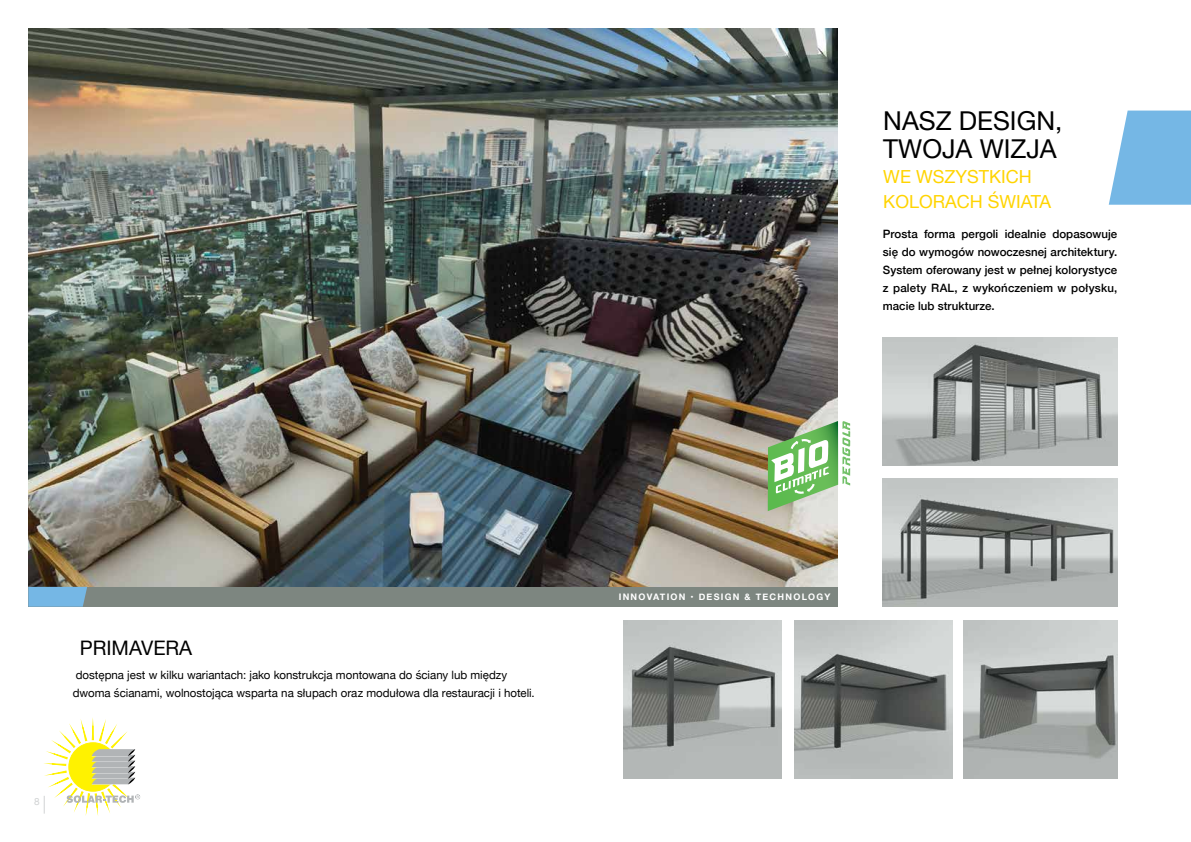
<style>
.page{position:relative;width:1191px;height:842px;background:#fff}
.page>*{position:absolute;margin:0;border:0;box-sizing:border-box;transform-origin:0 0}
.t1{font:26px/28px "Helvetica Neue";color:#000}
.t2{font:20px "Helvetica Neue";color:#000}
.t3{font:18px/25px "Helvetica Neue";color:#ffd400}
.t4{font:500 11.5px/18px "Helvetica Neue";letter-spacing:.01em;color:#000;text-align:justify}
.t5{font:11.5px/18px "Helvetica Neue";color:#000}
.t6{font:10px "Helvetica Neue";color:#d1d3d4}
.t7{font:700 9px "Helvetica Neue";letter-spacing:.14em;color:#fff}
</style>
<div class="page">
<img style="left:28px;top:28px;width:809px;height:559px">
<div style="left:28px;top:587px;width:809px;height:20px;background:#7d8680"></div>
<svg style="left:28px;top:587px;width:59px;height:20px"></svg>
<svg style="left:1108px;top:111px;width:83px;height:94px"></svg>
<img style="left:624px;top:620px;width:157px;height:159px">
<img style="left:794px;top:620px;width:158px;height:159px">
<img style="left:883px;top:338px;width:234px;height:128px">
<img style="left:883px;top:479px;width:234px;height:128px">
<img style="left:963px;top:620px;width:154px;height:159px">
<svg style="left:767px;top:421px;width:83px;height:90px"></svg>
<svg style="left:44px;top:796px;width:1px;height:18px"></svg>
<svg style="left:52px;top:725px;width:88px;height:83px"></svg>
<h1 class="t1" style="left:883px;top:108px;width:181px">NASZ DESIGN,<br>TWOJA WIZJA</h1>
<h3 class="t3" style="left:883px;top:165px;width:169px">WE WSZYSTKICH<br>KOLORACH ŚWIATA</h3>
<p class="t4" style="left:883px;top:224px;width:236px">Prosta forma pergoli idealnie dopasowuje się do wymogów nowoczesnej architektury.<br>System oferowany jest w pełnej kolorystyce z palety RAL, z wykończeniem w połysku, macie lub strukturze.</p>
<h2 class="t2" style="left:80px;top:633px;width:114px">PRIMAVERA</h2>
<p class="t5" style="left:73px;top:666px;width:463px">dostępna jest w kilku wariantach: jako konstrukcja montowana do ściany lub między dwoma ścianami, wolnostojąca wsparta na słupach oraz modułowa dla restauracji i hoteli.</p>
<p class="t6" style="left:34px;top:794px;width:7px">8</p>
<p class="t7" style="left:619px;top:590px;width:213px">INNOVATION • DESIGN &amp; TECHNOLOGY</p>
</div>
